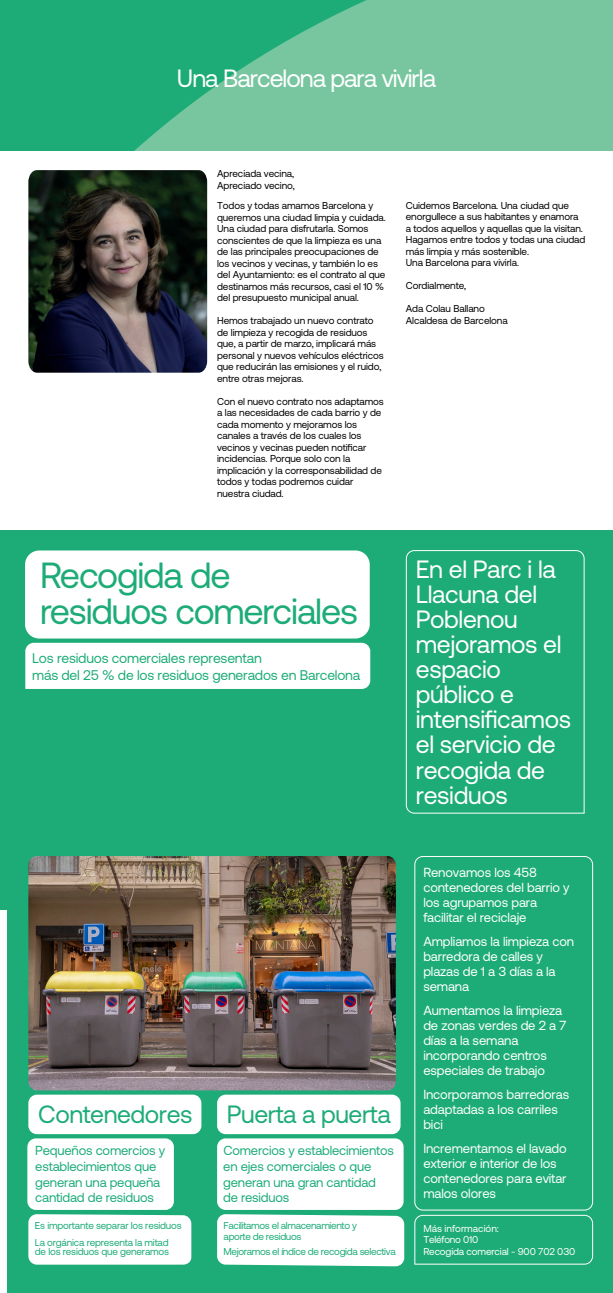
<style>
.page{position:relative;width:613px;height:1293px;background:#fff}
.page>*{position:absolute;margin:0;border:0;box-sizing:border-box;transform-origin:0 0}
.t1{font:36.4px/36px "Aeonik";letter-spacing:-.03em;color:#1dac78}
.t2{font:25px/25px "Aeonik";letter-spacing:-.015em;color:#fff}
.t3{font:25px "Aeonik";letter-spacing:-.02em;color:#1dac78}
.t4{font:25px "Aeonik";letter-spacing:-.04em;color:#fff}
.t5{font:14px/16.6px "Aeonik";letter-spacing:-.015em;color:#1dac78}
.t6{font:13.1px/15px "Aeonik";letter-spacing:-.01em;color:#fff}
.t7{font:13.1px/15.6px "Aeonik";letter-spacing:-.015em;color:#1dac78}
.t8{font:10px/11.5px "Aeonik";letter-spacing:-.01em;color:#000001}
.t9{font:10px/9px "Aeonik";letter-spacing:-.025em;color:#1dac78}
.t10{font:10px/11.5px "Aeonik";letter-spacing:-.015em;color:#fff}
</style>
<div class="page">
<div style="left:8px;top:910px;width:604px;height:383px;background:#1dac78"></div>
<div style="left:217px;top:1094px;width:183px;height:40px;background:#fff;border-radius:9px"></div>
<svg style="left:0;top:0;width:612px;height:150px;background:#54bb90"></svg>
<div style="left:0;top:530px;width:612px;height:380px;background:#1dac78"></div>
<svg style="left:414px;top:1214px;width:178px;height:50px"></svg>
<div style="left:25px;top:643px;width:346px;height:46px;background:#fff"></div>
<div style="left:25px;top:550px;width:344px;height:88px;background:#fff;border-radius:14px"></div>
<div style="left:217px;top:1138px;width:186px;height:72px;background:#fff;border-radius:9px"></div>
<div style="left:27px;top:1138px;width:147px;height:72px;background:#fff;border-radius:9px"></div>
<div style="left:28px;top:1094px;width:173px;height:40px;background:#fff;border-radius:9px"></div>
<img style="left:28px;top:170px;width:179px;height:203px">
<img style="left:28px;top:856px;width:367px;height:234px">
<svg style="left:405px;top:550px;width:179px;height:263px"></svg>
<div style="left:217px;top:1214px;width:187px;height:52px;background:#fff"></div>
<div style="left:28px;top:1214px;width:163px;height:50px;background:#fff"></div>
<svg style="left:414px;top:856px;width:178px;height:354px"></svg>
<h2 class="t4" style="left:177px;top:65px;width:260px">Una Barcelona para vivirla</h2>
<p class="t8" style="left:217px;top:168px;width:79px">Apreciada vecina,<br>Apreciado vecino,</p>
<p class="t8" style="left:217px;top:200px;width:170px">Todos y todas amamos Barcelona y queremos una ciudad limpia y cuidada.<br>Una ciudad para disfrutarla. Somos conscientes de que la limpieza es una de las principales preocupaciones de los vecinos y vecinas, y también lo es del Ayuntamiento: es el contrato al que destinamos más recursos, casi el 10 % del presupuesto municipal anual.</p>
<p class="t8" style="left:217px;top:315px;width:168px">Hemos trabajado un nuevo contrato de limpieza y recogida de residuos que, a partir de marzo, implicará más personal y nuevos vehículos eléctricos que reducirán las emisiones y el ruido, entre otras mejoras.</p>
<p class="t8" style="left:217px;top:395px;width:168px">Con el nuevo contrato nos adaptamos a las necesidades de cada barrio y de cada momento y mejoramos los canales a través de los cuales los vecinos y vecinas pueden notificar incidencias. Porque solo con la implicación y la corresponsabilidad de todos y todas podremos cuidar nuestra ciudad.</p>
<p class="t8" style="left:405px;top:200px;width:181px">Cuidemos Barcelona. Una ciudad que enorgullece a sus habitantes y enamora a todos aquellos y aquellas que la visitan.<br>Hagamos entre todos y todas una ciudad más limpia y más sostenible.<br>Una Barcelona para vivirla.</p>
<p class="t8" style="left:405px;top:280px;width:62px">Cordialmente,</p>
<p class="t8" style="left:405px;top:303px;width:103px">Ada Colau Ballano<br>Alcaldesa de Barcelona</p>
<h1 class="t1" style="left:40px;top:557px;width:319px">Recogida de residuos comerciales</h1>
<h3 class="t5" style="left:32px;top:650px;width:329px">Los residuos comerciales representan<br>más del 25 % de los residuos generados en Barcelona</h3>
<h2 class="t2" style="left:415px;top:557px;width:157px">En el Parc i la<br>Llacuna del<br>Poblenou mejoramos el espacio público e intensificamos el servicio de recogida de residuos</h2>
<h2 class="t3" style="left:38px;top:1100px;width:156px">Contenedores</h2>
<h2 class="t3" style="left:227px;top:1100px;width:165px">Puerta a puerta</h2>
<h3 class="t7" style="left:35px;top:1143px;width:131px">Pequeños comercios y establecimientos que generan una pequeña cantidad de residuos</h3>
<h3 class="t7" style="left:223px;top:1143px;width:172px">Comercios y establecimientos en ejes comerciales o que generan una gran cantidad<br>de residuos</h3>
<p class="t9" style="left:35px;top:1221px;width:148px">Es importante separar los residuos</p>
<p class="t9" style="left:35px;top:1237px;width:136px">La orgánica representa la mitad de los residuos que generamos</p>
<p class="t9" style="left:223px;top:1221px;width:135px">Facilitamos el almacenamiento y</p>
<p class="t9" style="left:223px;top:1247px;width:174px">Mejoramos el índice de recogida selectiva</p>
<p class="t9" style="left:223px;top:1231px;width:79px">aporte de residuos</p>
<h3 class="t6" style="left:423px;top:865px;width:148px">Renovamos los 458 contenedores del barrio y los agrupamos para facilitar el reciclaje</h3>
<h3 class="t6" style="left:423px;top:934px;width:152px">Ampliamos la limpieza con barredora de calles y plazas de 1 a 3 días a la semana</h3>
<h3 class="t6" style="left:423px;top:1003px;width:144px">Aumentamos la limpieza de zonas verdes de 2 a 7 días a la semana incorporando centros especiales de trabajo</h3>
<h3 class="t6" style="left:423px;top:1087px;width:147px">Incorporamos barredoras adaptadas a los carriles bici</h3>
<h3 class="t6" style="left:423px;top:1141px;width:145px">Incrementamos el lavado exterior e interior de los contenedores para evitar malos olores</h3>
<p class="t10" style="left:423px;top:1222px;width:153px">Más información:<br>Teléfono 010<br>Recogida comercial - 900 702 030</p>
</div>
